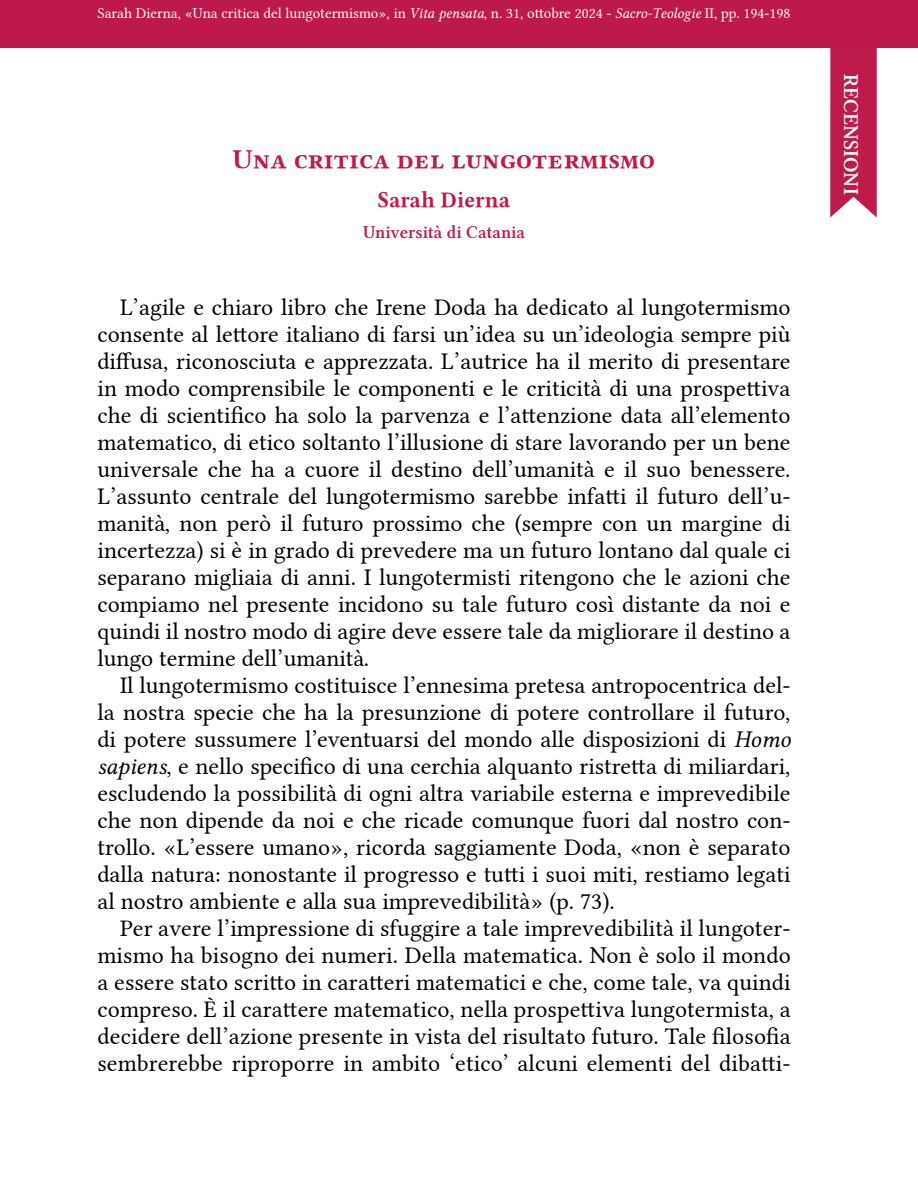
<style>
.page{position:relative;width:918px;height:1188px;background:#fff}
.page>*{position:absolute;margin:0;border:0;box-sizing:border-box;transform-origin:0 0}
.Titolo{font:27px "Linux Libertine GB";color:#be194b}
.Corpo{font:24px/27px "Linux Libertine G";color:#000;text-align:justify}
.Autore{font:22.5px "Linux Libertine GB";color:#be194b}
.t1{font:21px "Linux Libertine GZ";letter-spacing:.005em;color:#fff}
.Affiliazione{font:18px "Linux Libertine GZ";color:#be194b}
.Titolo_Lato{font:15px "Linux Libertine G";color:#fff}
.s1{font-family:"Linux Libertine GI"}
</style>
<div class="page">
<div style="left:0;top:0;width:918px;height:48px;background:#be194b"></div>
<svg style="left:830px;top:0;width:47px;height:218px"></svg>
<p class="Titolo_Lato" style="left:98px;top:5px;width:694px">Sarah Dierna, «Una critica del lungotermismo», in <span class="s1">Vita pensata</span>, n. 31, ottobre 2024 - <span class="s1">Sacro-Teologie</span> II, pp. 194-198</p>
<p class="Titolo" style="left:233px;top:141px;width:424px">Una critica del lungotermismo</p>
<p class="Autore" style="left:378px;top:184px;width:134px">Sarah Dierna</p>
<p class="Affiliazione" style="left:363px;top:222px;width:163px">Università di Catania</p>
<p class="Corpo" style="left:98px;top:294px;width:695px;text-indent:22px">L’agile e chiaro libro che Irene Doda ha dedicato al lungotermismo consente al lettore italiano di farsi un’idea su un’ideologia sempre più diffusa, riconosciuta e apprezzata. L’autrice ha il merito di presentare in modo comprensibile le componenti e le criticità di una prospettiva che di scientifico ha solo la parvenza e l’attenzione data all’elemento matematico, di etico soltanto l’illusione di stare lavorando per un bene universale che ha a cuore il destino dell’umanità e il suo benessere.<br>L’assunto centrale del lungotermismo sarebbe infatti il futuro dell’u&shy;manità, non però il futuro prossimo che (sempre con un margine di incertezza) si è in grado di prevedere ma un futuro lontano dal quale ci separano migliaia di anni. I lungotermisti ritengono che le azioni che compiamo nel presente incidono su tale futuro così distante da noi e quindi il nostro modo di agire deve essere tale da migliorare il destino a lungo termine dell’umanità.</p>
<p class="Corpo" style="left:98px;top:672px;width:695px;text-indent:22px">Il lungotermismo costituisce l’ennesima pretesa antropocentrica del&shy;la nostra specie che ha la presunzione di potere controllare il futuro, di potere sussumere l’eventuarsi del mondo alle disposizioni di <span class="s1">Homo sapiens</span>, e nello specifico di una cerchia alquanto ristretta di miliardari, escludendo la possibilità di ogni altra variabile esterna e imprevedibile che non dipende da noi e che ricade comunque fuori dal nostro con&shy;trollo. «L’essere umano», ricorda saggiamente Doda, «non è separato dalla natura: nonostante il progresso e tutti i suoi miti, restiamo legati al nostro ambiente e alla sua imprevedibilità» (p. 73).</p>
<p class="Corpo" style="left:98px;top:915px;width:695px;text-indent:22px">Per avere l’impressione di sfuggire a tale imprevedibilità il lungoter&shy;mismo ha bisogno dei numeri. Della matematica. Non è solo il mondo a essere stato scritto in caratteri matematici e che, come tale, va quindi compreso. È il carattere matematico, nella prospettiva lungotermista, a decidere dell’azione presente in vista del risultato futuro. Tale filosofia sembrerebbe riproporre in ambito ‘etico’ alcuni elementi del dibatti-</p>
<p class="t1" style="left:863px;top:74px;width:122px;rotate:90deg">RECENSIONI</p>
</div>
